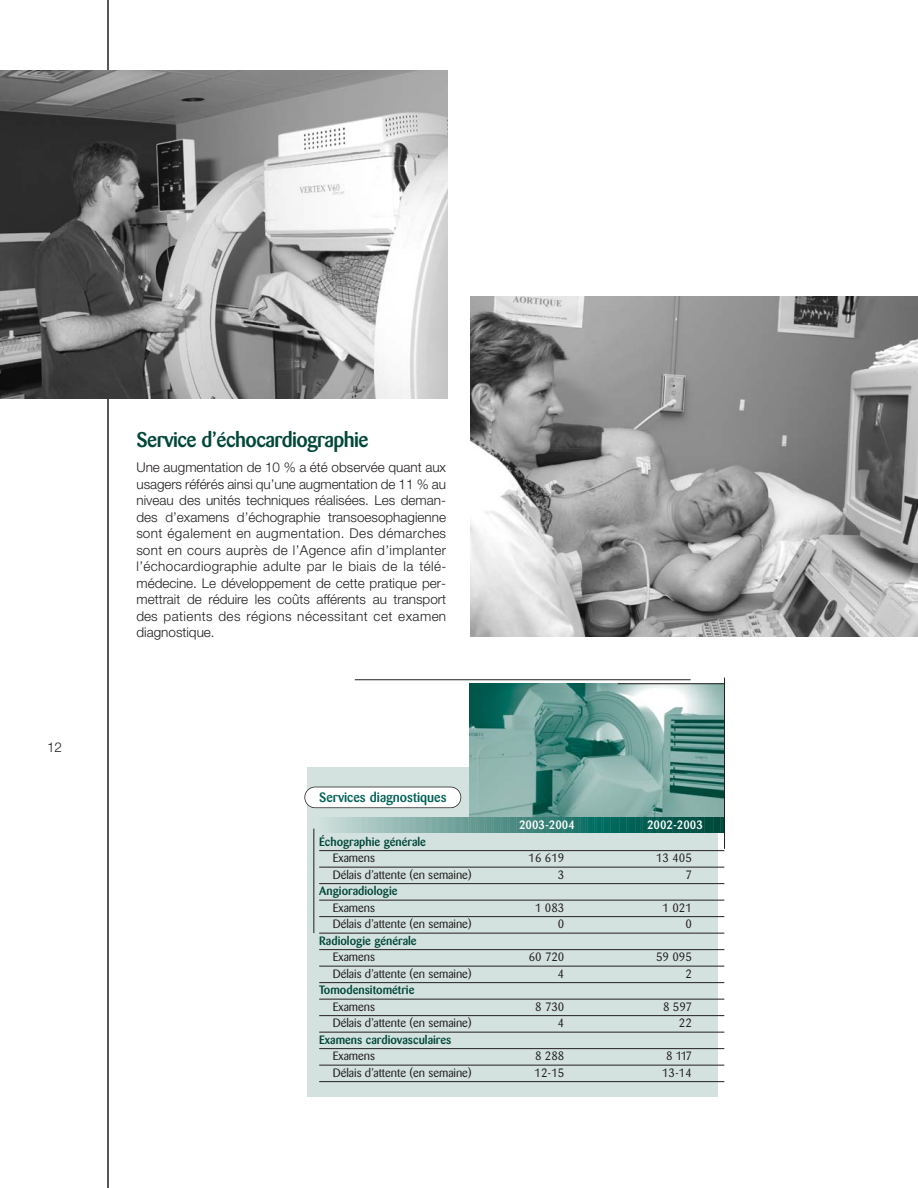
<style>
.page{position:relative;width:918px;height:1188px;background:#fff}
.page>*{position:absolute;margin:0;border:0;box-sizing:border-box;transform-origin:0 0}
.t1{font:500 21px "Barmeno";letter-spacing:-.025em;color:#004739}
.t2{font:300 13.5px/16.5px "Helvetica Neue";letter-spacing:.035em;color:#231f1f;text-align:justify}
.t3{font:500 13.5px "Barmeno";color:#006256}
.t4{font:12px "Barmeno";color:#231f1f}
.t5{font:500 12px "Barmeno";color:#004739}
.t6{font:500 12px "Barmeno";color:#fff}
</style>
<div class="page">
<hr style="left:107px;top:0;width:2px;height:1188px;background:#231f1f">
<img style="left:0;top:70px;width:447px;height:329px">
<img style="left:470px;top:296px;width:448px;height:340px">
<div style="left:307px;top:767px;width:411px;height:329px;background:#d3e2df"></div>
<hr style="left:313px;top:829px;width:1px;height:104px;background:#231f1f">
<svg style="left:330px;top:817px;width:394px;height:16px;background:#4a8a82"></svg>
<img style="left:470px;top:684px;width:254px;height:133px">
<hr style="left:724px;top:678px;width:1px;height:171px;background:#231f1f">
<div style="left:305px;top:787px;width:156px;height:21px;background:#fff;border-radius:10px"></div>
<div style="left:304px;top:787px;width:157px;height:21px;border:2px solid #231f1f;border-radius:11px"></div>
<hr style="left:319px;top:850px;width:405px;height:1px;background:#231f1f">
<hr style="left:319px;top:867px;width:405px;height:1px;background:#231f1f">
<hr style="left:319px;top:883px;width:405px;height:1px;background:#231f1f">
<hr style="left:319px;top:900px;width:405px;height:1px;background:#231f1f">
<hr style="left:319px;top:916px;width:405px;height:1px;background:#231f1f">
<hr style="left:319px;top:933px;width:405px;height:1px;background:#231f1f">
<hr style="left:319px;top:949px;width:405px;height:1px;background:#231f1f">
<hr style="left:319px;top:966px;width:405px;height:1px;background:#231f1f">
<hr style="left:319px;top:982px;width:405px;height:1px;background:#231f1f">
<hr style="left:319px;top:999px;width:405px;height:1px;background:#231f1f">
<hr style="left:319px;top:1015px;width:405px;height:1px;background:#231f1f">
<hr style="left:319px;top:1032px;width:405px;height:1px;background:#231f1f">
<hr style="left:319px;top:1048px;width:405px;height:1px;background:#231f1f">
<hr style="left:319px;top:1065px;width:405px;height:1px;background:#231f1f">
<hr style="left:319px;top:1081px;width:405px;height:1px;background:#231f1f">
<hr style="left:618px;top:683px;width:106px;height:1px;background:#231f1f">
<hr style="left:355px;top:679px;width:336px;height:1px;background:#231f1f">
<p class="t2" style="left:47px;top:741px;width:17px">12</p>
<h1 class="t1" style="left:136px;top:431px;width:234px">Service d’échocardiographie</h1>
<p class="t2" style="left:136px;top:461px;width:311px">Une augmentation de 10 % a été observée quant aux usagers référés ainsi qu’une augmentation de 11 % au niveau des unités techniques réalisées. Les deman&shy;des d’examens d’échographie transoesophagienne sont également en augmentation. Des démarches sont en cours auprès de l’Agence afin d’implanter l’échocardiographie adulte par le biais de la télé&shy;médecine. Le développement de cette pratique per&shy;mettrait de réduire les coûts afférents au transport des patients des régions nécessitant cet examen diagnostique.</p>
<p class="t3" style="left:319px;top:791px;width:129px">Services diagnostiques</p>
<p class="t6" style="left:519px;top:820px;width:57px">2003-2004</p>
<p class="t6" style="left:647px;top:820px;width:57px">2002-2003</p>
<p class="t5" style="left:319px;top:837px;width:108px">Échographie générale</p>
<p class="t4" style="left:333px;top:853px;width:44px">Examens</p>
<p class="t4" style="left:529px;top:853px;width:37px">16 619</p>
<p class="t4" style="left:656px;top:853px;width:37px">13 405</p>
<p class="t4" style="left:333px;top:870px;width:140px">Délais d’attente (en semaine)</p>
<p class="t4" style="left:558px;top:870px;width:8px">3</p>
<p class="t4" style="left:685px;top:870px;width:8px">7</p>
<p class="t5" style="left:319px;top:886px;width:80px">Angioradiologie</p>
<p class="t4" style="left:333px;top:903px;width:44px">Examens</p>
<p class="t4" style="left:535px;top:903px;width:31px">1 083</p>
<p class="t4" style="left:663px;top:903px;width:31px">1 021</p>
<p class="t4" style="left:333px;top:919px;width:140px">Délais d’attente (en semaine)</p>
<p class="t4" style="left:558px;top:919px;width:8px">0</p>
<p class="t4" style="left:685px;top:919px;width:8px">0</p>
<p class="t5" style="left:319px;top:936px;width:99px">Radiologie générale</p>
<p class="t4" style="left:333px;top:952px;width:44px">Examens</p>
<p class="t4" style="left:529px;top:952px;width:37px">60 720</p>
<p class="t4" style="left:656px;top:952px;width:37px">59 095</p>
<p class="t4" style="left:333px;top:969px;width:140px">Délais d’attente (en semaine)</p>
<p class="t4" style="left:558px;top:969px;width:8px">4</p>
<p class="t4" style="left:685px;top:969px;width:8px">2</p>
<p class="t5" style="left:319px;top:985px;width:97px">Tomodensitométrie</p>
<p class="t4" style="left:333px;top:1002px;width:44px">Examens</p>
<p class="t4" style="left:535px;top:1002px;width:31px">8 730</p>
<p class="t4" style="left:663px;top:1002px;width:30px">8 597</p>
<p class="t4" style="left:333px;top:1018px;width:140px">Délais d’attente (en semaine)</p>
<p class="t4" style="left:558px;top:1018px;width:8px">4</p>
<p class="t4" style="left:679px;top:1018px;width:15px">22</p>
<p class="t5" style="left:319px;top:1035px;width:134px">Examens cardiovasculaires</p>
<p class="t4" style="left:333px;top:1051px;width:44px">Examens</p>
<p class="t4" style="left:535px;top:1051px;width:31px">8 288</p>
<p class="t4" style="left:666px;top:1051px;width:27px">8 117</p>
<p class="t4" style="left:333px;top:1068px;width:140px">Délais d’attente (en semaine)</p>
<p class="t4" style="left:535px;top:1068px;width:31px">12-15</p>
<p class="t4" style="left:662px;top:1068px;width:31px">13-14</p>
</div>
